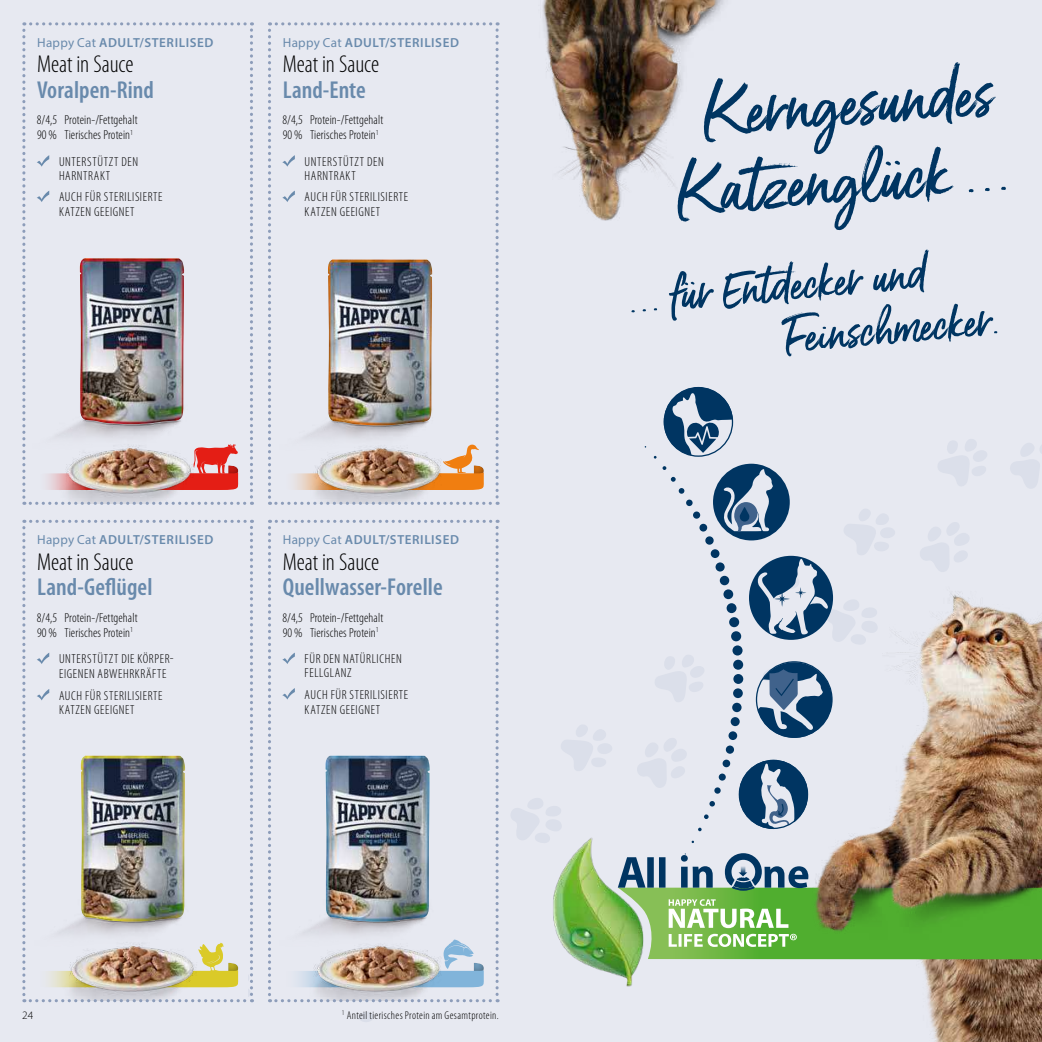
<style>
.page{position:relative;width:1042px;height:1042px;background:#fff}
.page>*{position:absolute;margin:0;border:0;box-sizing:border-box;transform-origin:0 0}
.t1{font:70.88px/77.2px "Gotcha Standup HD";color:#003562;text-align:center}
.t2{font:49px/52.5px "Gotcha Standup HD";color:#003562}
.t3{font:600 condensed 24.5px "Myriad Pro";letter-spacing:.005em;color:#698aac}
.t4{font:300 condensed 24.5px "Myriad Pro";letter-spacing:-.005em;color:#000}
.t5{font:300 condensed 13.12px/14.9px "Myriad Pro";letter-spacing:.045em;color:#000}
.t6{font:300 condensed 13.12px/14.9px "Myriad Pro";letter-spacing:.01em;color:#000}
.t7{font:600 13.12px "Myriad Pro";letter-spacing:.045em;color:#698aac}
.t8{font:300 condensed 11.38px "Myriad Pro";letter-spacing:.03em;color:#000}
.t9{font:300 11.38px "Myriad Pro";color:#000}
.s1{font-weight:400}
</style>
<div class="page">
<div style="left:521px;top:0;width:521px;height:1042px;background:#e7e9f1"></div>
<div style="left:0;top:0;width:542px;height:1042px;background:#e7e9f1"></div>
<svg style="left:655px;top:655px;width:49px;height:47px"></svg>
<svg style="left:637px;top:738px;width:50px;height:50px"></svg>
<svg style="left:561px;top:725px;width:51px;height:46px"></svg>
<svg style="left:511px;top:798px;width:50px;height:39px"></svg>
<svg style="left:1010px;top:443px;width:32px;height:45px"></svg>
<svg style="left:938px;top:439px;width:49px;height:47px"></svg>
<svg style="left:920px;top:522px;width:49px;height:50px"></svg>
<svg style="left:359px;top:1012px;width:14px;height:10px"></svg>
<img style="left:542px;top:0;width:182px;height:221px">
<img style="left:22px;top:22px;width:231px;height:483px">
<img style="left:22px;top:520px;width:231px;height:482px">
<img style="left:268px;top:22px;width:231px;height:483px">
<img style="left:268px;top:520px;width:231px;height:482px">
<img style="left:810px;top:593px;width:232px;height:449px">
<img style="left:518px;top:828px;width:123px;height:159px">
<svg style="left:664px;top:387px;width:69px;height:68px"></svg>
<div style="left:664px;top:387px;width:69px;height:70px;border:1px solid #003562;border-radius:50%"></div>
<svg style="left:662px;top:466px;width:4px;height:4px"></svg>
<svg style="left:671px;top:477px;width:5px;height:5px"></svg>
<svg style="left:679px;top:488px;width:5px;height:6px"></svg>
<div style="left:686px;top:499px;width:6px;height:7px;background:#003562;border-radius:50%"></div>
<div style="left:693px;top:511px;width:7px;height:8px;background:#003562;border-radius:50%"></div>
<div style="left:699px;top:524px;width:8px;height:7px;background:#003562;border-radius:50%"></div>
<div style="left:705px;top:536px;width:8px;height:9px;background:#003562;border-radius:50%"></div>
<div style="left:711px;top:549px;width:8px;height:9px;background:#003562;border-radius:50%"></div>
<div style="left:732px;top:645px;width:10px;height:10px;background:#003562;border-radius:50%"></div>
<div style="left:733px;top:660px;width:10px;height:10px;background:#003562;border-radius:50%"></div>
<div style="left:733px;top:674px;width:10px;height:10px;background:#003562;border-radius:50%"></div>
<div style="left:733px;top:688px;width:10px;height:10px;background:#003562;border-radius:50%"></div>
<div style="left:732px;top:703px;width:9px;height:9px;background:#003562;border-radius:50%"></div>
<div style="left:730px;top:717px;width:10px;height:9px;background:#003562;border-radius:50%"></div>
<div style="left:728px;top:731px;width:9px;height:9px;background:#003562;border-radius:50%"></div>
<div style="left:726px;top:745px;width:8px;height:9px;background:#003562;border-radius:50%"></div>
<div style="left:722px;top:759px;width:8px;height:8px;background:#003562;border-radius:50%"></div>
<div style="left:719px;top:773px;width:7px;height:7px;background:#003562;border-radius:50%"></div>
<svg style="left:714px;top:787px;width:6px;height:6px"></svg>
<svg style="left:709px;top:801px;width:6px;height:5px"></svg>
<svg style="left:704px;top:814px;width:4px;height:5px"></svg>
<img style="left:618px;top:853px;width:424px;height:106px">
<svg style="left:739px;top:760px;width:69px;height:69px"></svg>
<div style="left:739px;top:760px;width:69px;height:69px;border:1px solid #003562;border-radius:50%"></div>
<svg style="left:713px;top:464px;width:183px;height:181px"></svg>
<svg style="left:758px;top:662px;width:74px;height:76px"></svg>
<div style="left:756px;top:661px;width:76px;height:77px;border:1px solid #003562;border-radius:50%"></div>
<p class="t7" style="left:37px;top:35px;width:178px"><span class="s1">Happy Cat</span> ADULT/STERILISED</p>
<h3 class="t4" style="left:37px;top:50px;width:98px">Meat in Sauce</h3>
<h3 class="t3" style="left:37px;top:75px;width:118px">Voralpen-Rind</h3>
<p class="t6" style="left:37px;top:113px;width:102px">8/4,5 Protein-/Fettgehalt<br>90% Tierisches Protein<sup>1</sup></p>
<p class="t5" style="left:59px;top:154px;width:81px;line-height:14px">UNTERSTÜTZT DEN<br>HARNTRAKT</p>
<p class="t5" style="left:59px;top:189px;width:105px">AUCH FÜR STERILISIERTE<br>KATZEN GEEIGNET</p>
<p class="t7" style="left:283px;top:35px;width:178px"><span class="s1">Happy Cat</span> ADULT/STERILISED</p>
<h3 class="t4" style="left:283px;top:50px;width:98px">Meat in Sauce</h3>
<h3 class="t3" style="left:283px;top:75px;width:84px">Land-Ente</h3>
<p class="t6" style="left:282px;top:113px;width:102px">8/4,5 Protein-/Fettgehalt<br>90% Tierisches Protein<sup>1</sup></p>
<p class="t5" style="left:305px;top:154px;width:81px;line-height:14px">UNTERSTÜTZT DEN<br>HARNTRAKT</p>
<p class="t5" style="left:305px;top:189px;width:105px">AUCH FÜR STERILISIERTE<br>KATZEN GEEIGNET</p>
<p class="t7" style="left:37px;top:533px;width:178px"><span class="s1">Happy Cat</span> ADULT/STERILISED</p>
<h3 class="t4" style="left:37px;top:547px;width:98px">Meat in Sauce</h3>
<h3 class="t3" style="left:37px;top:572px;width:117px">Land-Geflügel</h3>
<p class="t6" style="left:37px;top:610px;width:102px">8/4,5 Protein-/Fettgehalt<br>90% Tierisches Protein<sup>1</sup></p>
<p class="t5" style="left:59px;top:651px;width:116px">UNTERSTÜTZT DIE KÖRPER-<br>EIGENEN ABWEHRKRÄFTE</p>
<p class="t5" style="left:59px;top:688px;width:105px">AUCH FÜR STERILISIERTE<br>KATZEN GEEIGNET</p>
<p class="t7" style="left:283px;top:533px;width:178px"><span class="s1">Happy Cat</span> ADULT/STERILISED</p>
<h3 class="t4" style="left:283px;top:547px;width:98px">Meat in Sauce</h3>
<h3 class="t3" style="left:283px;top:572px;width:161px">Quellwasser-Forelle</h3>
<p class="t6" style="left:282px;top:610px;width:102px">8/4,5 Protein-/Fettgehalt<br>90% Tierisches Protein<sup>1</sup></p>
<p class="t5" style="left:305px;top:652px;width:99px;line-height:14px">FÜR DEN NATÜRLICHEN<br>FELLGLANZ</p>
<p class="t5" style="left:305px;top:687px;width:105px">AUCH FÜR STERILISIERTE<br>KATZEN GEEIGNET</p>
<p class="t9" style="left:22px;top:1008px;width:13px">24</p>
<p class="t8" style="left:342px;top:1009px;width:158px"><sup>1</sup> Anteil tierisches Protein am Gesamtprotein.</p>
<h1 class="t1" style="left:669px;top:80px;width:335px;rotate:-4deg">Kerngesundes<br>Katzenglück ...</h1>
<h2 class="t2" style="left:777px;top:262px;width:218px;text-indent:-154px;rotate:-5deg">... für Entdecker und<br>Feinschmecker.</h2>
</div>
